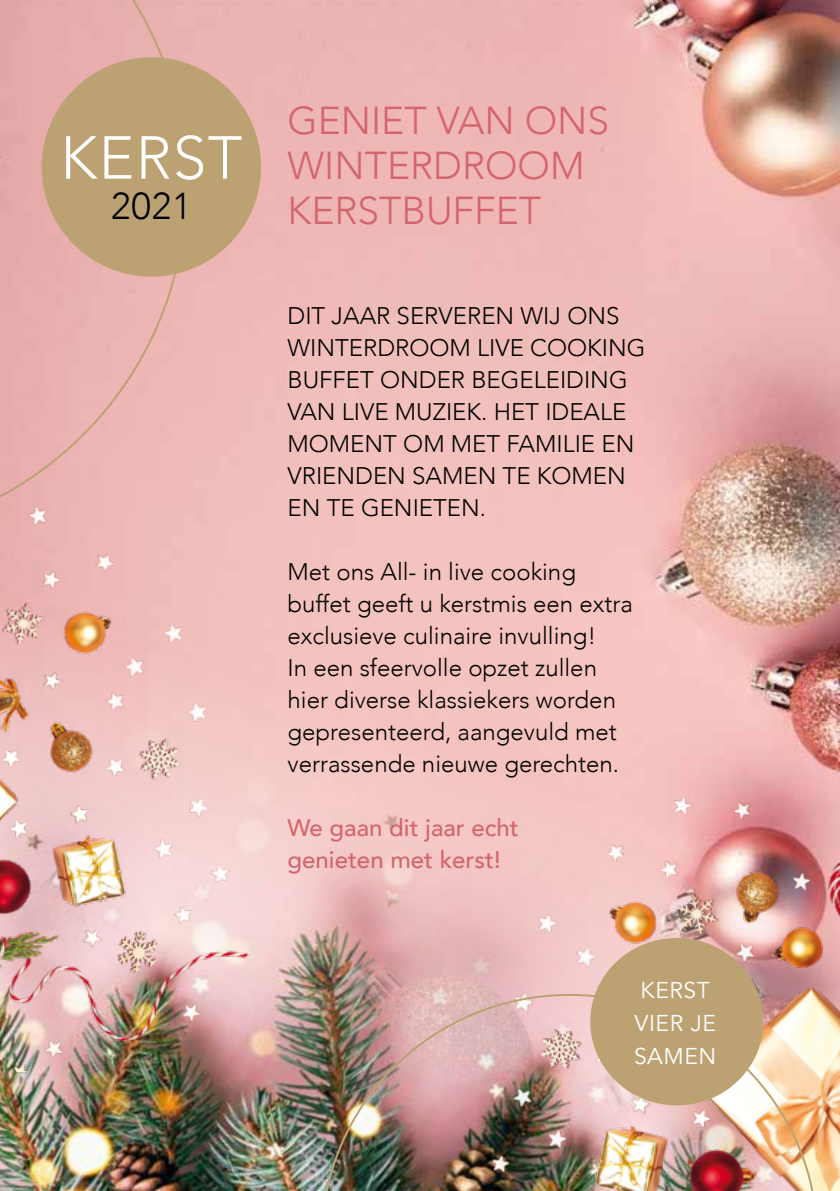
<style>
.page{position:relative;width:840px;height:1191px;background:#fff}
.page>*{position:absolute;margin:0;border:0;box-sizing:border-box;transform-origin:0 0}
.t1{font:300 60px "Avenir";letter-spacing:.025em;color:#fff}
.t2{font:300 38.8px/45px "Avenir";color:#d3666c}
.t3{font:300 37.4px "Avenir";color:#000}
.t4{font:300 24px/32px "Avenir";color:#000}
.t5{font:500 24px/32px "Avenir";color:#d3666c}
.t6{font:22.8px/33px "Avenir";letter-spacing:.025em;color:#fff}
</style>
<div class="page">
<img style="left:187px;top:0;width:652px;height:596px">
<img style="left:0;top:596px;width:839px;height:595px">
<img style="left:0;top:392px;width:278px;height:679px">
<img style="left:442px;top:681px;width:397px;height:510px">
<img style="left:320px;top:994px;width:498px;height:197px">
<svg style="left:0;top:0;width:187px;height:539px;background:#e9b0af"></svg>
<div style="left:42px;top:57px;width:219px;height:220px;background:#bca272;border-radius:50%"></div>
<div style="left:590px;top:938px;width:172px;height:167px;background:#bca272;border-radius:50%"></div>
<h1 class="t1" style="left:60px;top:122px;width:183px">KERST</h1>
<h3 class="t3" style="left:111px;top:184px;width:82px">2021</h3>
<h2 class="t2" style="left:287px;top:98px;width:323px">GENIET VAN ONS<br>WINTERDROOM<br>KERSTBUFFET</h2>
<p class="t4" style="left:287px;top:300px;width:359px">DIT JAAR SERVEREN WIJ ONS<br>WINTERDROOM LIVE COOKING<br>BUFFET ONDER BEGELEIDING<br>VAN LIVE MUZIEK. HET IDEALE<br>MOMENT OM MET FAMILIE EN<br>VRIENDEN SAMEN TE KOMEN<br>EN TE GENIETEN.</p>
<p class="t4" style="left:287px;top:556px;width:346px">Met ons All- in live cooking buffet geeft u kerstmis een extra exclusieve culinaire invulling!<br>In een sfeervolle opzet zullen hier diverse klassiekers worden gepresenteerd, aangevuld met verrassende nieuwe gerechten.</p>
<p class="t5" style="left:287px;top:810px;width:232px">We gaan dit jaar echt genieten met kerst!</p>
<p class="t6" style="left:633px;top:974px;width:84px">KERST<br>VIER JE<br>SAMEN</p>
</div>
